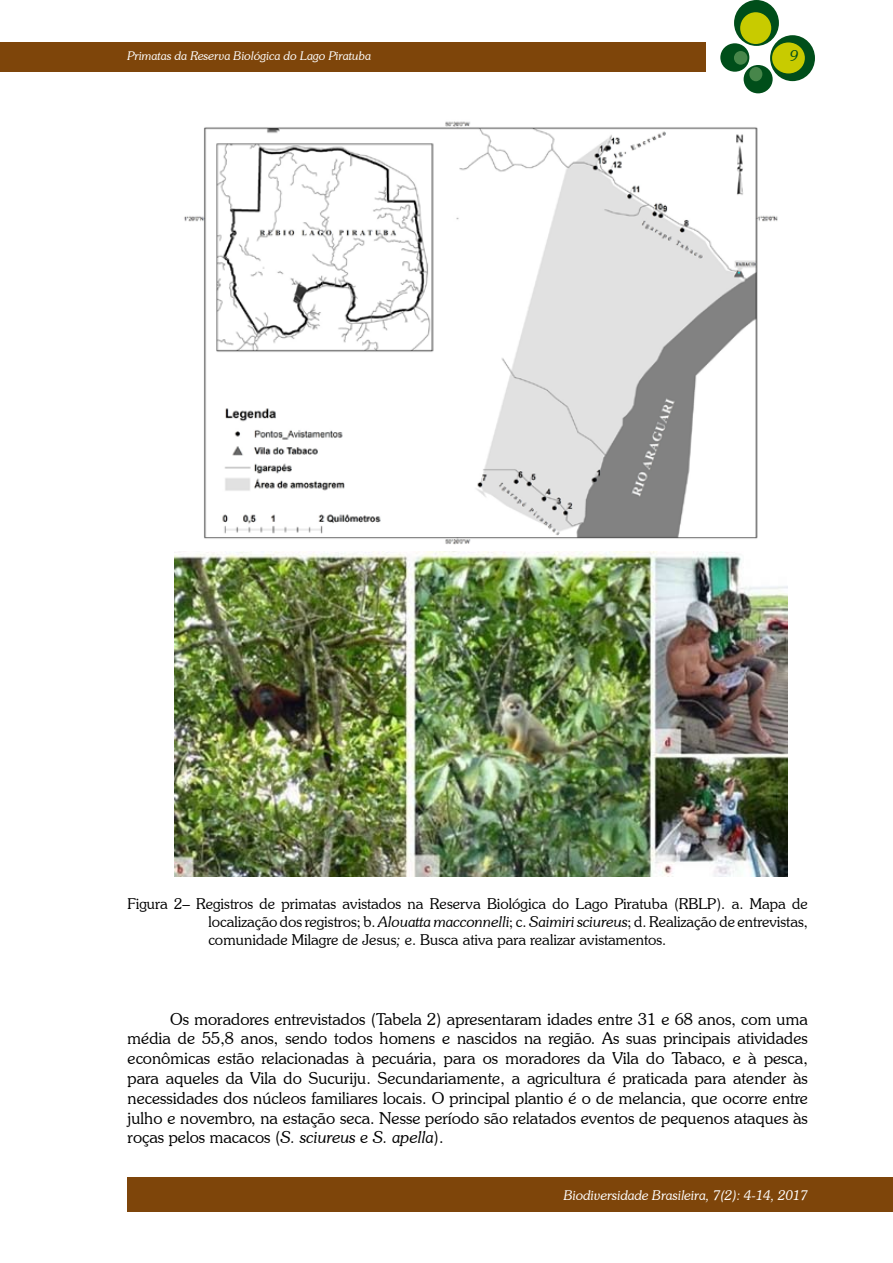
<style>
.page{position:relative;width:893px;height:1263px;background:#fff}
.page>*{position:absolute;margin:0;border:0;box-sizing:border-box;transform-origin:0 0}
.t1{font:300 16.5px/19.8px "Souvenir IT Cby BT";color:#000;text-align:justify}
.t2{font:300 15px/18px "Souvenir IT Cby BT";color:#000;text-align:justify}
.t3{font:italic 300 15px "Souvenir IT Cby BT";color:#004e1a}
.t4{font:italic 300 13.5px "Souvenir IT Cby BT";color:#fff}
.t5{font:italic 300 12px "Souvenir IT Cby BT";color:#fff}
.s1{font-style:italic}
</style>
<div class="page">
<div style="left:0;top:43px;width:705px;height:29px;background:#7e450a"></div>
<div style="left:734px;top:0;width:45px;height:46px;background:#004e1a;border-radius:50%"></div>
<div style="left:770px;top:35px;width:45px;height:46px;background:#004e1a;border-radius:50%"></div>
<div style="left:720px;top:43px;width:29px;height:29px;background:#004e1a;border-radius:50%"></div>
<div style="left:744px;top:65px;width:29px;height:28px;background:#004e1a;border-radius:50%"></div>
<div style="left:740px;top:12px;width:31px;height:32px;background:#c8cb00;border-radius:50%"></div>
<div style="left:772px;top:42px;width:33px;height:31px;background:#c8cb00;border-radius:50%"></div>
<div style="left:734px;top:51px;width:13px;height:14px;background:#47864a;border-radius:50%"></div>
<div style="left:749px;top:67px;width:13px;height:14px;background:#47864a;border-radius:50%"></div>
<div style="left:128px;top:1178px;width:765px;height:34px;background:#7e450a"></div>
<img style="left:174px;top:552px;width:614px;height:325px">
<img style="left:184px;top:121px;width:594px;height:424px">
<p class="t5" style="left:128px;top:49px;width:245px">Primatas da Reserva Biológica do Lago Piratuba</p>
<p class="t3" style="left:790px;top:46px;width:10px">9</p>
<p class="t2" style="left:208px;top:894px;width:601px;text-indent:-81px">Figura 2– Registros de primatas avistados na Reserva Biológica do Lago Piratuba (RBLP). a. Mapa de localização dos registros; b. <span class="s1">Alouatta macconnelli</span>; c. <span class="s1">Saimiri sciureus</span>; d. Realização de entrevistas, comunidade Milagre de Jesus<span class="s1">;</span> e. Busca ativa para realizar avistamentos.</p>
<p class="t1" style="left:128px;top:1009px;width:682px;text-indent:43px">Os moradores entrevistados (Tabela 2) apresentaram idades entre 31 e 68 anos, com uma média de 55,8 anos, sendo todos homens e nascidos na região. As suas principais atividades econômicas estão relacionadas à pecuária, para os moradores da Vila do Tabaco, e à pesca, para aqueles da Vila do Sucuriju. Secundariamente, a agricultura é praticada para atender às necessidades dos núcleos familiares locais. O principal plantio é o de melancia, que ocorre entre julho e novembro, na estação seca. Nesse período são relatados eventos de pequenos ataques às roças pelos macacos (<span class="s1">S. sciureus</span> e <span class="s1">S. apella</span>).</p>
<p class="t4" style="left:564px;top:1187px;width:246px">Biodiversidade Brasileira, 7(2): 4-14, 2017</p>
</div>
